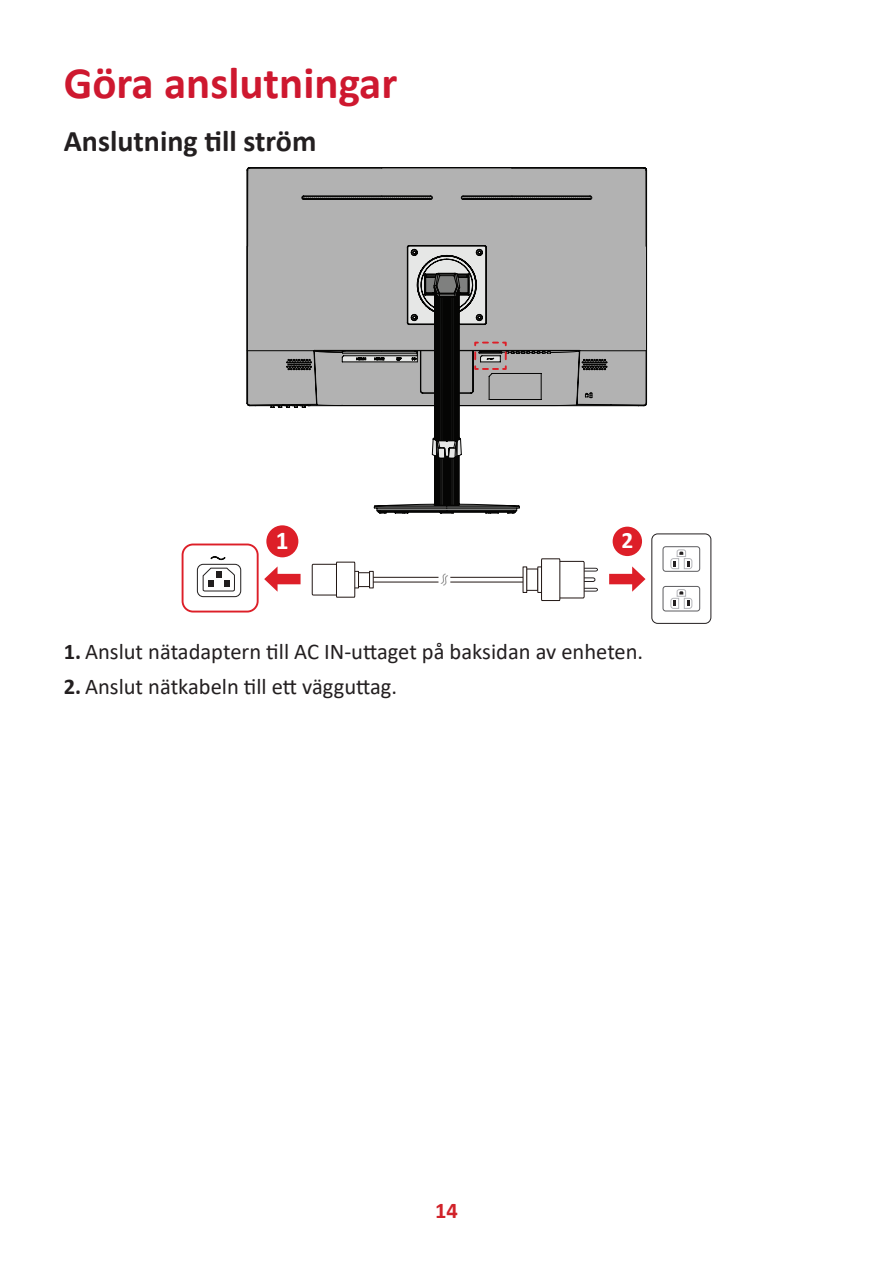
<style>
.page{position:relative;width:893px;height:1263px;background:#fff}
.page>*{position:absolute;margin:0;border:0;box-sizing:border-box;transform-origin:0 0}
.t1{font:700 45px "Calibri";color:#ce182f}
.t2{font:700 30px "Calibri";color:#231f20}
.t3{font:700 25.35px "Calibri";color:#fff}
.t4{font:700 23.4px "Calibri";color:#fff}
.t5{font:22.5px "Calibri";color:#231f20}
.t6{font:700 22.5px "Calibri";color:#d1232a}
.s1{font-weight:700}
</style>
<div class="page">
<svg style="left:609px;top:566px;width:37px;height:26px"></svg>
<div style="left:612px;top:526px;width:31px;height:31px;background:#dd1f28;border-radius:50%"></div>
<div style="left:611px;top:525px;width:33px;height:33px;border:2px solid #fff;border-radius:50%"></div>
<div style="left:651px;top:533px;width:60px;height:91px;border:1px solid #231f20;border-radius:6px"></div>
<div style="left:662px;top:546px;width:38px;height:26px;border:1px solid #5c5c5f;border-radius:3px"></div>
<svg style="left:670px;top:549px;width:23px;height:21px"></svg>
<div style="left:662px;top:586px;width:38px;height:25px;border:1px solid #5c5c5f;border-radius:3px"></div>
<svg style="left:670px;top:589px;width:23px;height:20px"></svg>
<div style="left:182px;top:543px;width:77px;height:69px;border:2px solid #dd1f28;border-radius:10px"></div>
<svg style="left:264px;top:566px;width:37px;height:26px"></svg>
<div style="left:265px;top:524px;width:34px;height:34px;background:#dd1f28;border-radius:50%"></div>
<div style="left:264px;top:523px;width:36px;height:36px;border:2px solid #fff;border-radius:50%"></div>
<div style="left:526px;top:568px;width:12px;height:23px;background:#fff;border:1px solid #211613"></div>
<svg style="left:585px;top:568px;width:13px;height:3px"></svg>
<svg style="left:585px;top:588px;width:13px;height:4px"></svg>
<div style="left:581px;top:577px;width:14px;height:5px;border:1px solid #231f20;border-radius:2px"></div>
<div style="left:546px;top:561px;width:38px;height:37px;background:#fff"></div>
<div style="left:545px;top:561px;width:40px;height:37px;border:1px solid #211613"></div>
<svg style="left:537px;top:558px;width:24px;height:43px"></svg>
<div style="left:358px;top:572px;width:12px;height:15px;background:#fff;border:1px solid #211613"></div>
<div style="left:312px;top:564px;width:39px;height:31px;border:1px solid #211613"></div>
<svg style="left:336px;top:561px;width:23px;height:37px"></svg>
<svg style="left:369px;top:567px;width:159px;height:26px"></svg>
<svg style="left:202px;top:567px;width:33px;height:25px"></svg>
<svg style="left:210px;top:556px;width:16px;height:4px"></svg>
<div style="left:197px;top:564px;width:44px;height:33px;border:1px solid #211e1e;border-radius:6px"></div>
<svg style="left:247px;top:167px;width:400px;height:241px;background:#a7a7a7"></svg>
<svg style="left:271px;top:196px;width:320px;height:317px"></svg>
<h1 class="t1" style="left:64px;top:51px;width:335px">Göra anslutningar</h1>
<h2 class="t2" style="left:64px;top:120px;width:254px">Anslutning till ström</h2>
<p class="t3" style="left:276px;top:522px;width:14px">1</p>
<p class="t4" style="left:621px;top:524px;width:13px">2</p>
<p class="t5" style="left:64px;top:635px;width:581px"><span class="s1">1.</span> Anslut nätadaptern till AC IN-uttaget på baksidan av enheten.</p>
<p class="t5" style="left:64px;top:671px;width:335px"><span class="s1">2.</span> Anslut nätkabeln till ett vägguttag.</p>
<p class="t6" style="left:435px;top:1194px;width:24px">14</p>
</div>
